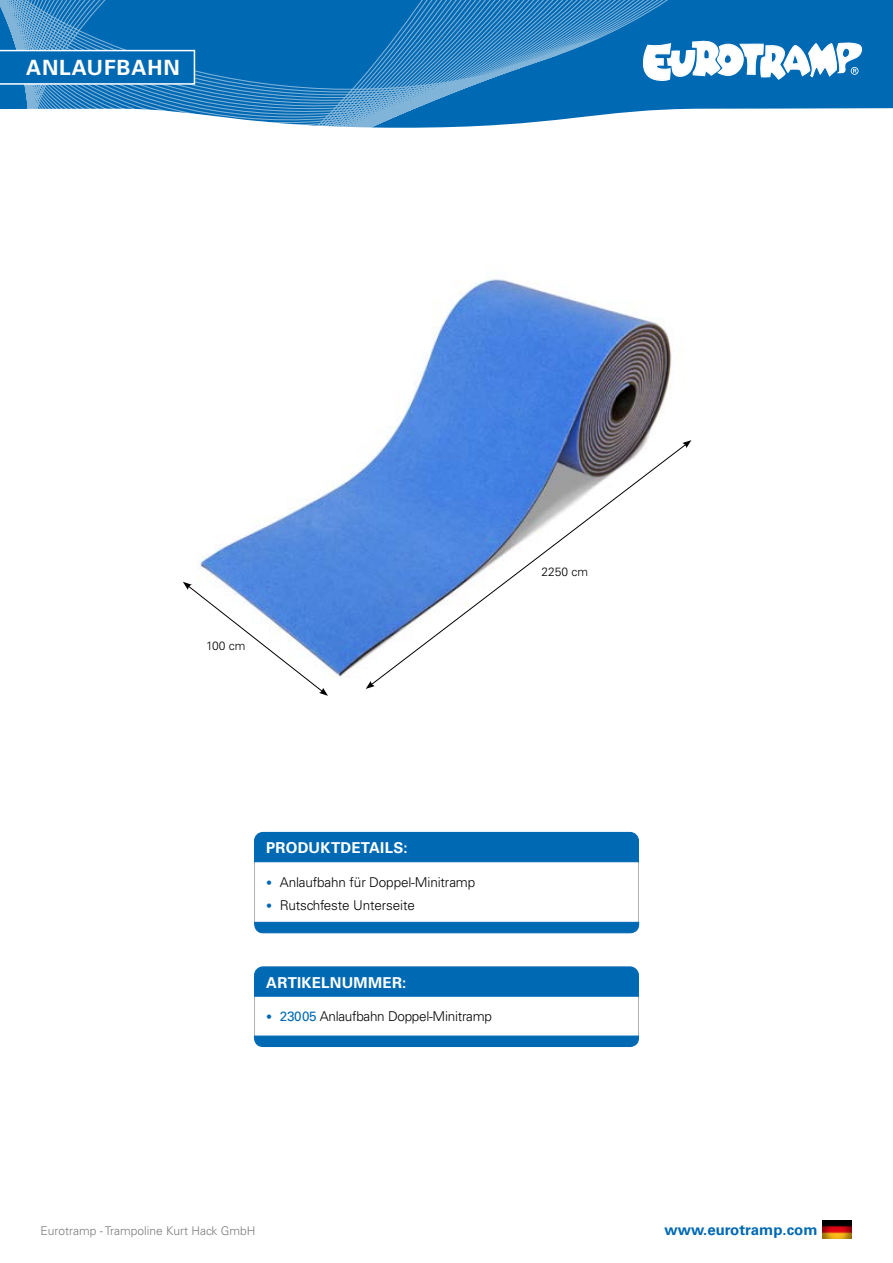
<style>
.page{position:relative;width:893px;height:1263px;background:#fff}
.page>*{position:absolute;margin:0;border:0;box-sizing:border-box;transform-origin:0 0}
.t1{font:700 21px "Univers LT Std";letter-spacing:.04em;color:#fff}
.t2{font:700 15px "Univers LT Std";letter-spacing:.015em;color:#fff}
.t3{font:700 15px "Univers LT Std";color:#0069b4}
.t4{font:300 13.5px "Univers LT Std";letter-spacing:-.01em;color:#000}
.t5{font:300 12px "Univers LT Std";color:#7c7b7b}
.t6{font:300 12px "Univers LT Std";color:#000}
.s1{font-size:12px;color:#0069b4}
.s2{font-weight:400;color:#0069b4}
</style>
<div class="page">
<div style="left:703px;top:0;width:190px;height:109px;background:#0069b4"></div>
<svg style="left:0;top:0;width:703px;height:128px;background:#3085c2"></svg>
<svg style="left:643px;top:38px;width:219px;height:43px"></svg>
<img style="left:197px;top:278px;width:495px;height:411px">
<svg style="left:0;top:50px;width:195px;height:35px;background:#1676ba"></svg>
<svg style="left:370px;top:444px;width:317px;height:241px"></svg>
<svg style="left:366px;top:681px;width:9px;height:8px"></svg>
<svg style="left:682px;top:440px;width:9px;height:8px"></svg>
<svg style="left:183px;top:582px;width:145px;height:114px"></svg>
<img style="left:823px;top:1221px;width:29px;height:17px">
<div style="left:254px;top:854px;width:385px;height:71px;background:#fff;border:1px solid #b0b0b0"></div>
<svg style="left:254px;top:831px;width:385px;height:32px;background:#0e71b8"></svg>
<svg style="left:254px;top:921px;width:386px;height:13px;background:#207cbd"></svg>
<div style="left:254px;top:989px;width:385px;height:50px;background:#fff;border:1px solid #b0b0b0"></div>
<svg style="left:254px;top:1035px;width:385px;height:12px;background:#0d71b8"></svg>
<div style="left:254px;top:966px;width:385px;height:31px;background:#0069b4"></div>
<h1 class="t1" style="left:26px;top:55px;width:155px">ANLAUFBAHN</h1>
<p class="t6" style="left:206px;top:638px;width:41px">100 cm</p>
<p class="t6" style="left:541px;top:564px;width:48px">2250 cm</p>
<p class="t2" style="left:266px;top:839px;width:143px">PRODUKTDETAILS:</p>
<p class="t4" style="left:266px;top:873px;width:210px"><span class="s1">•</span> Anlaufbahn für Doppel-Minitramp</p>
<p class="t4" style="left:266px;top:897px;width:150px"><span class="s1">•</span> Rutschfeste Unterseite</p>
<p class="t2" style="left:266px;top:973px;width:141px">ARTIKELNUMMER:</p>
<p class="t4" style="left:266px;top:1008px;width:227px"><span class="s1">•</span> <span class="s2">23005</span> Anlaufbahn Doppel-Minitramp</p>
<p class="t5" style="left:40px;top:1223px;width:217px">Eurotramp - Trampoline Kurt Hack GmbH</p>
<p class="t3" style="left:664px;top:1221px;width:155px">www.eurotramp.com</p>
</div>
